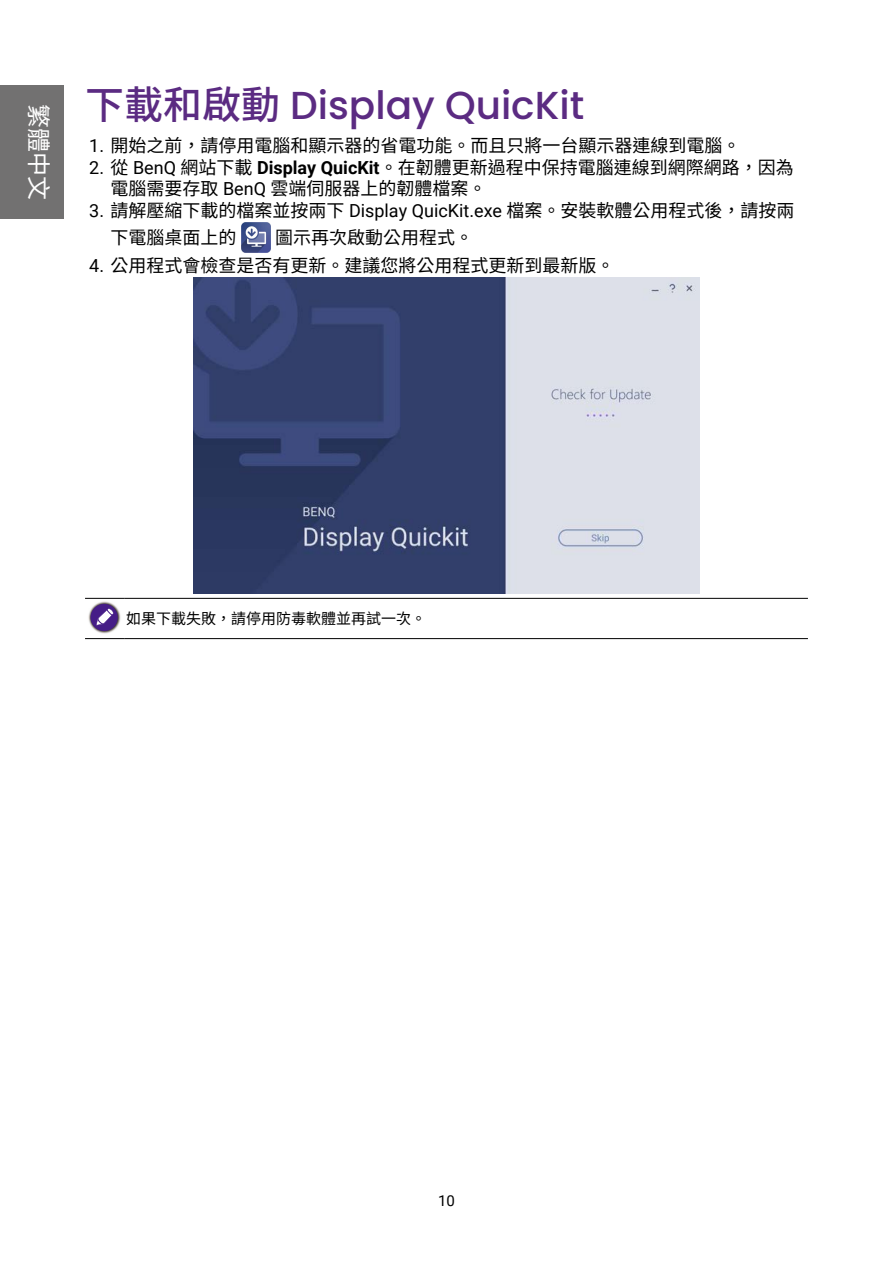
<style>
.page{position:relative;width:893px;height:1263px;background:#fff}
.page>*{position:absolute;margin:0;border:0;box-sizing:border-box;transform-origin:0 0}
.t1{font:500 39px "Poppins";color:#5b2b82}
.t2{font:24px "Noto Sans TC";color:#fff}
.t3{font:18px/21.6px "Noto Sans TC";color:#000}
.t4{font:15px "Noto Sans TC";color:#000}
.t5{font:15px "Roboto";color:#000}
.s1{font-family:"Noto Sans TC"}
.s2{font-family:"Roboto"}
.s3{font-family:"Roboto";font-weight:700}
</style>
<div class="page">
<div style="left:0;top:85px;width:64px;height:134px;background:#727171"></div>
<img style="left:241px;top:222px;width:30px;height:30px">
<img style="left:194px;top:278px;width:505px;height:316px">
<hr style="left:85px;top:598px;width:39px;height:1px;background:#000">
<hr style="left:124px;top:598px;width:684px;height:1px;background:#000">
<hr style="left:85px;top:638px;width:39px;height:1px;background:#000">
<hr style="left:124px;top:638px;width:684px;height:1px;background:#000">
<img style="left:88px;top:601px;width:33px;height:33px">
<div style="left:91px;top:604px;width:27px;height:27px;background:#461d87;border-radius:50%"></div>
<svg style="left:96px;top:608px;width:18px;height:18px"></svg>
<h2 class="t2" style="left:52px;top:104px;width:97px;rotate:90deg">繁體中文</h2>
<h1 class="t1" style="left:85px;top:83px;width:501px"><span class="s1">下載和啟動</span> Display QuicKit</h1>
<p class="t3" style="left:89px;top:135px;width:653px"><span class="s2">1.</span> 開始之前，請停用電腦和顯示器的省電功能。而且只將一台顯示器連線到電腦。</p>
<p class="t3" style="left:111px;top:157px;width:685px;text-indent:-21px"><span class="s2">2.</span> 從 <span class="s2">BenQ</span> 網站下載 <span class="s3">Display QuicKit</span>。在韌體更新過程中保持電腦連線到網際網路，因為電腦需要存取 <span class="s2">BenQ</span> 雲端伺服器上的韌體檔案。</p>
<p class="t3" style="left:111px;top:197px;width:685px;line-height:27.6px;text-indent:-21px"><span class="s2">3.</span> 請解壓縮下載的檔案並按兩下 <span class="s2">Display QuicKit.exe</span> 檔案。安裝軟體公用程式後，請按兩下電腦桌面上的</p>
<p class="t3" style="left:275px;top:227px;width:199px">圖示再次啟動公用程式。</p>
<p class="t3" style="left:89px;top:255px;width:527px"><span class="s2">4.</span> 公用程式會檢查是否有更新。建議您將公用程式更新到最新版。</p>
<p class="t4" style="left:126px;top:610px;width:301px">如果下載失敗，請停用防毒軟體並再試一次。</p>
<p class="t5" style="left:438px;top:1190px;width:18px">10</p>
</div>
